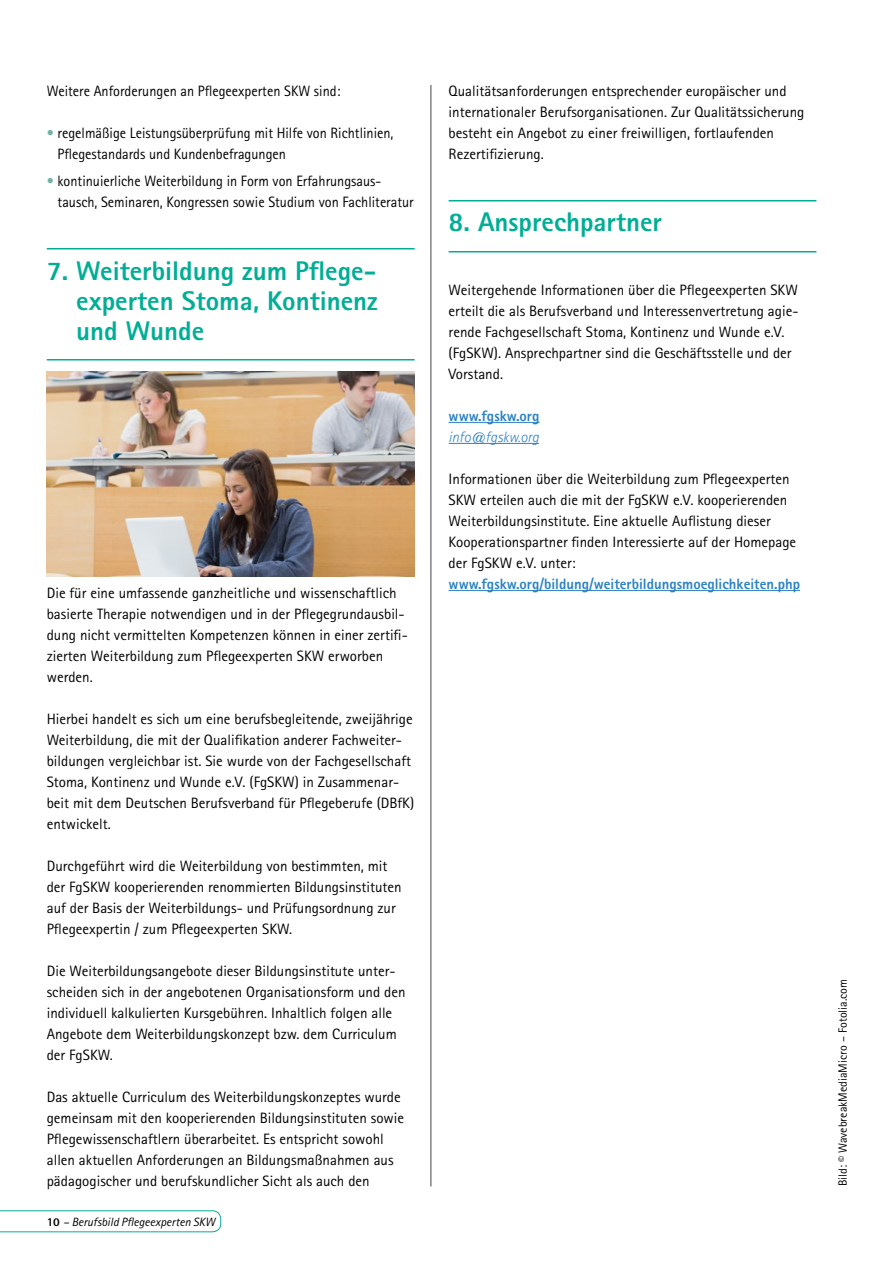
<style>
.page{position:relative;width:893px;height:1263px;background:#fff}
.page>*{position:absolute;margin:0;border:0;box-sizing:border-box;transform-origin:0 0}
.t1{font:800 27px/30px "Agfa Rotis Sans Serif";color:#00ae95;text-align:justify}
.t2{font:15px/21px "Agfa Rotis Sans Serif";color:#000}
.t3{font:15px/21px "Agfa Rotis Sans Serif";color:#000;scale:.95 1}
.t4{font:800 15px "Agfa Rotis Sans Serif";color:#2b82c4}
.t5{font:italic 300 15px "Agfa Rotis Sans Serif";color:#2b82c4}
.t6{font:12px "Agfa Rotis Sans Serif";color:#000}
.t7{font:italic 12px "Agfa Rotis Sans Serif";color:#000}
.s1{color:#6fb3a6}
.s2{font-weight:800;font-style:normal}
</style>
<div class="page">
<svg style="left:0;top:1210px;width:221px;height:22px"></svg>
<hr style="left:449px;top:422px;width:90px;height:1px;background:#2b82c4">
<hr style="left:449px;top:443px;width:90px;height:1px;background:#2b82c4">
<hr style="left:449px;top:590px;width:351px;height:1px;background:#2b82c4">
<hr style="left:449px;top:200px;width:367px;height:1px;background:#00ae95">
<hr style="left:449px;top:251px;width:367px;height:1px;background:#00ae95">
<hr style="left:47px;top:248px;width:368px;height:1px;background:#00ae95">
<hr style="left:47px;top:359px;width:368px;height:1px;background:#00ae95">
<img style="left:47px;top:371px;width:368px;height:205px">
<hr style="left:430px;top:85px;width:2px;height:1101px;background:#808285">
<p class="t3" style="left:47px;top:81px;width:311px">Weitere Anforderungen an Pflegeexperten SKW sind:</p>
<p class="t3" style="left:58px;top:123px;width:355px;text-indent:-11px"><span class="s1">•</span> regelmäßige Leistungsüberprüfung mit Hilfe von Richtlinien,<br>Pflegestandards und Kundenbefragungen</p>
<p class="t3" style="left:58px;top:171px;width:376px;text-indent:-11px"><span class="s1">•</span> kontinuierliche Weiterbildung in Form von Erfahrungsaus&shy;tausch, Seminaren, Kongressen sowie Studium von Fachliteratur</p>
<h1 class="t1" style="left:76px;top:255px;width:303px;text-indent:-30px">7. Weiterbildung zum Pflege&shy;experten Stoma, Kontinenz und Wunde</h1>
<p class="t2" style="left:47px;top:582px;width:362px">Die für eine umfassende ganzheitliche und wissenschaftlich basierte Therapie notwendigen und in der Pflegegrundausbil&shy;dung nicht vermittelten Kompetenzen können in einer zertifi&shy;zierten Weiterbildung zum Pflegeexperten SKW erworben werden.</p>
<p class="t2" style="left:47px;top:708px;width:369px">Hierbei handelt es sich um eine berufsbegleitende, zweijährige Weiterbildung, die mit der Qualifikation anderer Fachweiter&shy;bildungen vergleichbar ist. Sie wurde von der Fachgesellschaft Stoma, Kontinenz und Wunde e.V. (FgSKW) in Zusammenar&shy;beit mit dem Deutschen Berufsverband für Pflegeberufe (DBfK) entwickelt.</p>
<p class="t2" style="left:47px;top:855px;width:356px">Durchgeführt wird die Weiterbildung von bestimmten, mit der FgSKW kooperierenden renommierten Bildungsinstituten auf der Basis der Weiterbildungs- und Prüfungsordnung zur Pflegeexpertin / zum Pflegeexperten SKW.</p>
<p class="t2" style="left:47px;top:960px;width:360px">Die Weiterbildungsangebote dieser Bildungsinstitute unter&shy;scheiden sich in der angebotenen Organisationsform und den individuell kalkulierten Kursgebühren. Inhaltlich folgen alle Angebote dem Weiterbildungskonzept bzw. dem Curriculum der FgSKW.</p>
<p class="t2" style="left:47px;top:1086px;width:359px">Das aktuelle Curriculum des Weiterbildungskonzeptes wurde gemeinsam mit den kooperierenden Bildungsinstituten sowie Pflegewissenschaftlern überarbeitet. Es entspricht sowohl allen aktuellen Anforderungen an Bildungsmaßnahmen aus pädagogischer und berufskundlicher Sicht als auch den</p>
<p class="t7" style="left:47px;top:1214px;width:170px"><span class="s2">10</span> – Berufsbild Pflegeexperten SKW</p>
<p class="t2" style="left:449px;top:81px;width:357px">Qualitätsanforderungen entsprechender europäischer und internationaler Berufsorganisationen. Zur Qualitätssicherung besteht ein Angebot zu einer freiwilligen, fortlaufenden Rezertifizierung.</p>
<h1 class="t1" style="left:449px;top:207px;width:215px">8. Ansprechpartner</h1>
<p class="t2" style="left:449px;top:279px;width:351px">Weitergehende Informationen über die Pflegeexperten SKW erteilt die als Berufsverband und Interessenvertretung agie&shy;rende Fachgesellschaft Stoma, Kontinenz und Wunde e.V. (FgSKW). Ansprechpartner sind die Geschäftsstelle und der Vorstand.</p>
<p class="t4" style="left:449px;top:406px;width:92px">www.fgskw.org</p>
<p class="t5" style="left:449px;top:428px;width:92px">info@fgskw.org</p>
<p class="t2" style="left:449px;top:468px;width:349px">Informationen über die Weiterbildung zum Pflegeexperten SKW erteilen auch die mit der FgSKW e.V. kooperierenden Weiterbildungsinstitute. Eine aktuelle Auflistung dieser Kooperationspartner finden Interessierte auf der Homepage der FgSKW e.V. unter:</p>
<p class="t4" style="left:449px;top:574px;width:353px">www.fgskw.org/bildung/weiterbildungsmoeglichkeiten.php</p>
<p class="t6" style="left:836px;top:1186px;width:209px;rotate:-90deg">Bild: © WavebreakMediaMicro – Fotolia.com</p>
</div>
